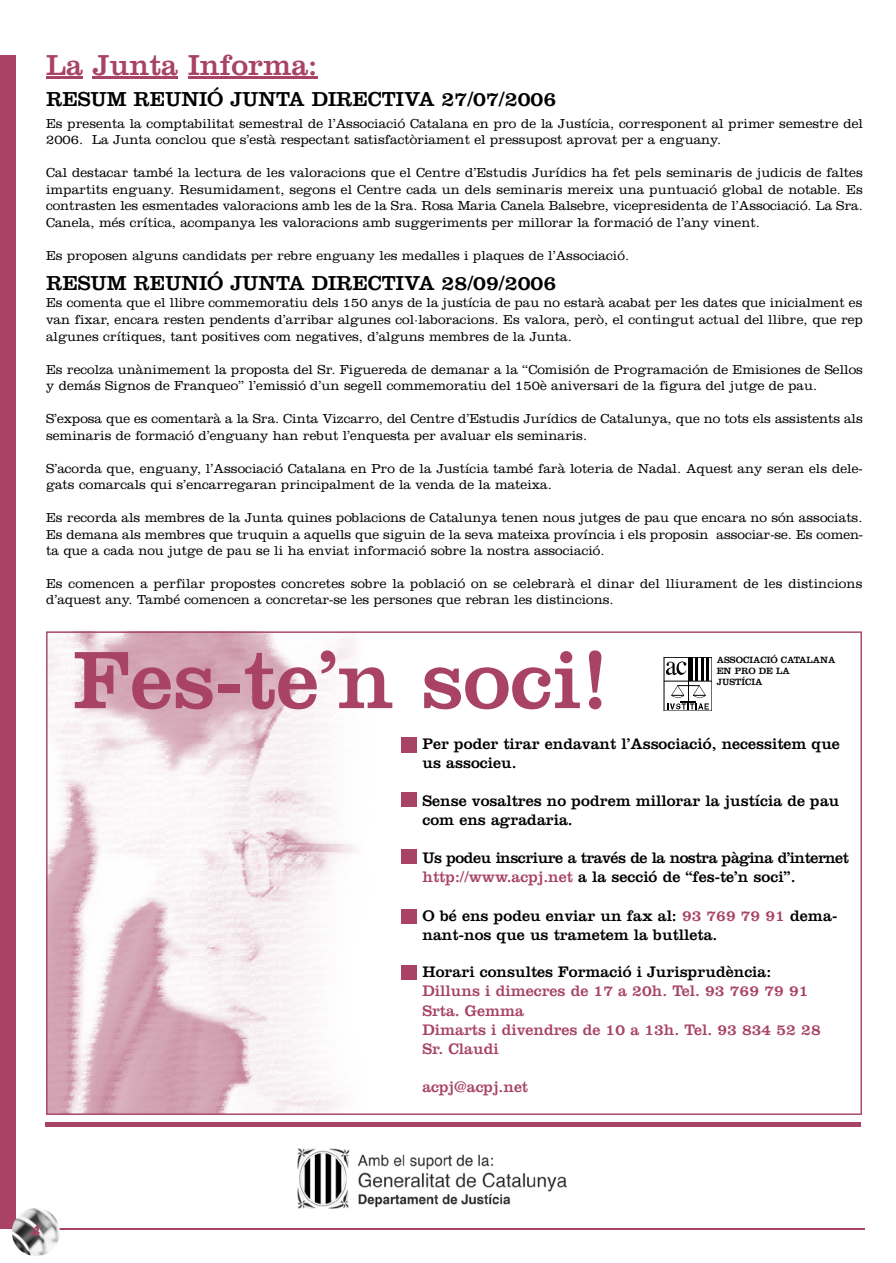
<style>
.page{position:relative;width:896px;height:1263px;background:#fff}
.page>*{position:absolute;margin:0;border:0;box-sizing:border-box;transform-origin:0 0}
.t1{font:84.45px "Clarendon";color:#a84365}
.t2{font:30px "Clarendon";color:#a84365}
.t3{font:21px "Clarendon";color:#000}
.t4{font:15.9px/19px "Clarendon";color:#000}
.t5{font:15.9px/19px "Clarendon";color:#a84365}
.t6{font:15.9px/19px "Clarendon";letter-spacing:-.025em;color:#000}
.t7{font:italic 900 15px "Frutiger";color:#a84365}
.t8{font:300 13.5px/16.5px "Clarendon";color:#000}
.t9{font:9.45px/11.4px "Clarendon";color:#000}
.s1{color:#a84365}
</style>
<div class="page">
<hr style="left:48px;top:1228px;width:816px;height:2px;background:#a84365">
<div style="left:0;top:55px;width:16px;height:1174px;background:#a84365"></div>
<img style="left:12px;top:1208px;width:48px;height:48px">
<hr style="left:45px;top:1123px;width:815px;height:4px;background:#a84365">
<img style="left:297px;top:1148px;width:269px;height:61px">
<hr style="left:46px;top:76px;width:37px;height:2px;background:#a84365">
<hr style="left:93px;top:76px;width:85px;height:2px;background:#a84365">
<hr style="left:188px;top:76px;width:75px;height:2px;background:#a84365">
<hr style="left:263px;top:76px;width:54px;height:2px;background:#a84365">
<svg style="left:46px;top:631px;width:815px;height:484px"></svg>
<h2 class="t2" style="left:46px;top:54px;width:273px">La Junta Informa:</h2>
<h3 class="t3" style="left:46px;top:92px;width:511px">RESUM REUNIÓ JUNTA DIRECTIVA 27/07/2006</h3>
<p class="t8" style="left:46px;top:117px;width:818px">Es presenta la comptabilitat semestral de l’Associació Catalana en pro de la Justícia, corresponent al primer semestre del<br>2006. La Junta conclou que s’està respectant satisfactòriament el pressupost aprovat per a enguany.</p>
<p class="t8" style="left:46px;top:166px;width:818px;text-align:justify">Cal destacar també la lectura de les valoracions que el Centre d’Estudis Jurídics ha fet pels seminaris de judicis de faltes impartits enguany. Resumidament, segons el Centre cada un dels seminaris mereix una puntuació global de notable. Es contrasten les esmentades valoracions amb les de la Sra. Rosa Maria Canela Balsebre, vicepresidenta de l’Associació. La Sra.<br>Canela, més crítica, acompanya les valoracions amb suggeriments per millorar la formació de l’any vinent.</p>
<p class="t8" style="left:46px;top:249px;width:584px">Es proposen alguns candidats per rebre enguany les medalles i plaques de l’Associació.</p>
<h3 class="t3" style="left:46px;top:276px;width:511px">RESUM REUNIÓ JUNTA DIRECTIVA 28/09/2006</h3>
<p class="t8" style="left:46px;top:296px;width:818px;text-align:justify">Es comenta que el llibre commemoratiu dels 150 anys de la justícia de pau no estarà acabat per les dates que inicialment es van fixar, encara resten pendents d’arribar algunes col·laboracions. Es valora, però, el contingut actual del llibre, que rep algunes crítiques, tant positives com negatives, d’alguns membres de la Junta.</p>
<p class="t8" style="left:46px;top:362px;width:818px">Es recolza unànimement la proposta del Sr. Figuereda de demanar a la “Comisión de Programación de Emisiones de Sellos y demás Signos de Franqueo” l’emissió d’un segell commemoratiu del 150è aniversari de la figura del jutge de pau.</p>
<p class="t8" style="left:46px;top:412px;width:818px">S’exposa que es comentarà a la Sra. Cinta Vizcarro, del Centre d’Estudis Jurídics de Catalunya, que no tots els assistents als seminaris de formació d’enguany han rebut l’enquesta per avaluar els seminaris.</p>
<p class="t8" style="left:46px;top:461px;width:818px">S’acorda que, enguany, l’Associació Catalana en Pro de la Justícia també farà loteria de Nadal. Aquest any seran els dele&shy;gats comarcals qui s’encarregaran principalment de la venda de la mateixa.</p>
<p class="t8" style="left:46px;top:511px;width:818px;text-align:justify">Es recorda als membres de la Junta quines poblacions de Catalunya tenen nous jutges de pau que encara no són associats.<br>Es demana als membres que truquin a aquells que siguin de la seva mateixa província i els proposin associar-se. Es comen&shy;ta que a cada nou jutge de pau se li ha enviat informació sobre la nostra associació.</p>
<p class="t8" style="left:46px;top:577px;width:817px">Es comencen a perfilar propostes concretes sobre la població on se celebrarà el dinar del lliurament de les distincions d’aquest any. També comencen a concretar-se les persones que rebran les distincions.</p>
<h1 class="t1" style="left:74px;top:651px;width:537px">Fes-te’n soci!</h1>
<p class="t9" style="left:716px;top:655px;width:120px">ASSOCIACIÓ CATALANA<br>EN PRO DE LA<br>JUSTÍCIA</p>
<p class="t7" style="left:31px;top:1224px;width:11px">4</p>
<p class="t4" style="left:422px;top:736px;width:419px">Per poder tirar endavant l’Associació, necessitem que us associeu.</p>
<p class="t4" style="left:422px;top:793px;width:418px">Sense vosaltres no podrem millorar la justícia de pau com ens agradaria.</p>
<p class="t6" style="left:422px;top:850px;width:428px">Us podeu inscriure a través de la nostra pàgina d’intern e t <span class="s1">http://www.acpj.net</span> a la secció de “fes-te’n soci”.</p>
<p class="t4" style="left:422px;top:907px;width:416px">O bé ens podeu enviar un fax al: <span class="s1">93 769 79 91</span> dema&shy;nant-nos que us trametem la butlleta.</p>
<p class="t4" style="left:422px;top:964px;width:350px">Horari consultes Formació i Jurisprudència:</p>
<p class="t5" style="left:422px;top:983px;width:399px">Dilluns i dimecres de 17 a 20h. Tel. 93 769 79 91<br>Srta. Gemma<br>Dimarts i divendres de 10 a 13h. Tel. 93 834 52 28<br>Sr. Claudi</p>
<p class="t5" style="left:422px;top:1079px;width:107px">acpj@acpj.net</p>
</div>
